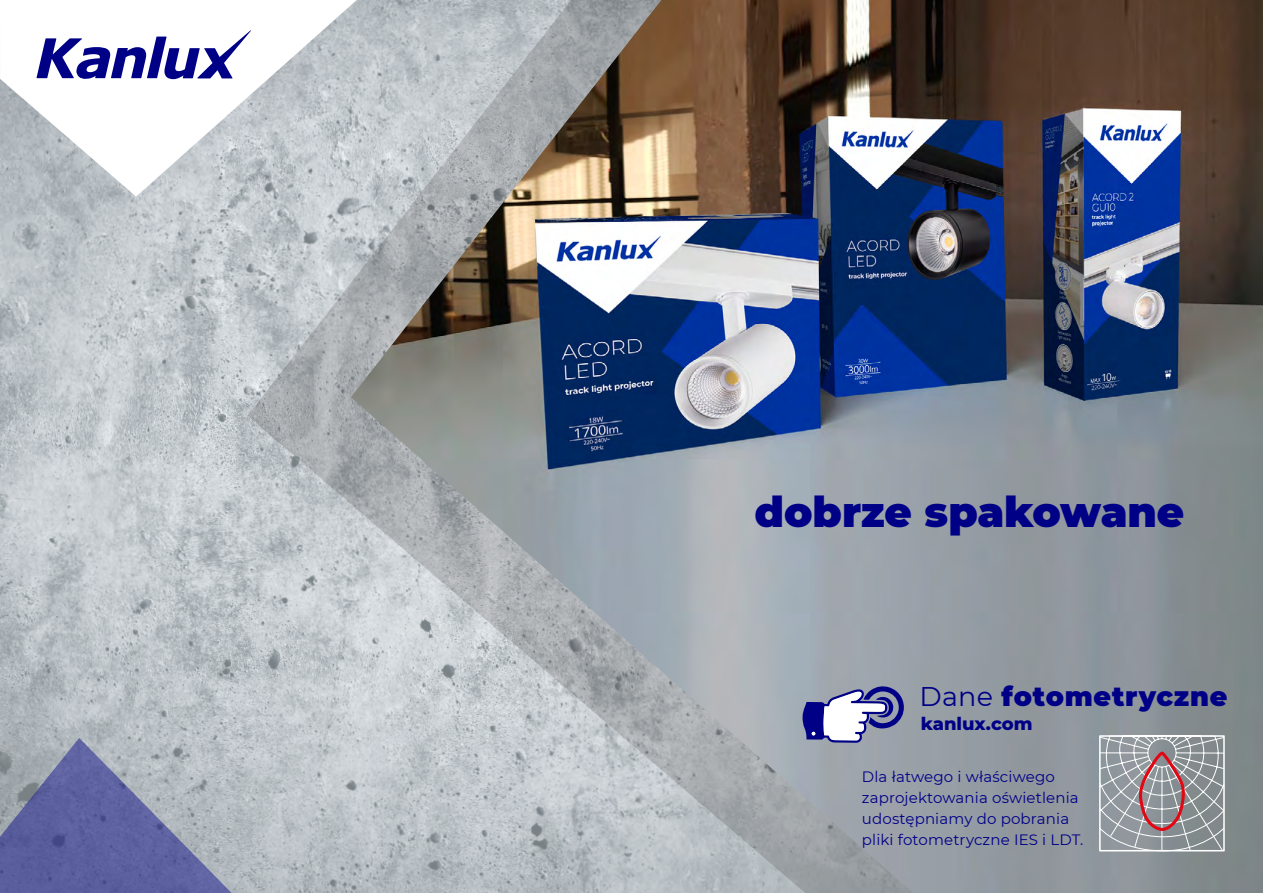
<style>
.page{position:relative;width:1263px;height:893px;background:#fff}
.page>*{position:absolute;margin:0;border:0;box-sizing:border-box;transform-origin:0 0}
.t1{font:900 42px "Montserrat";letter-spacing:-.005em;color:#000087}
.t2{font:900 27px "Montserrat";letter-spacing:.03em;color:#000087}
.t3{font:800 18px "Montserrat";color:#000087}
.t4{font:15px/21px "Montserrat";letter-spacing:.01em;color:#000087}
.s1{font-weight:400}
</style>
<div class="page">
<img style="left:0;top:197px;width:231px;height:541px">
<svg style="left:231px;top:197px;width:120px;height:696px;background:#bdc3c7"></svg>
<img style="left:351px;top:0;width:912px;height:893px">
<svg style="left:1098px;top:734px;width:127px;height:118px;background:#a19ea2"></svg>
<svg style="left:802px;top:685px;width:102px;height:58px"></svg>
<svg style="left:0;top:738px;width:236px;height:155px;background:#8186ab"></svg>
<svg style="left:0;top:0;width:357px;height:197px"></svg>
<svg style="left:37px;top:30px;width:214px;height:49px"></svg>
<h1 class="t1" style="left:754px;top:480px;width:431px">dobrze spakowane</h1>
<h2 class="t2" style="left:919px;top:676px;width:309px"><span class="s1">Dane</span> fotometryczne</h2>
<p class="t3" style="left:921px;top:710px;width:113px">kanlux.com</p>
<p class="t4" style="left:862px;top:765px;width:223px">Dla łatwego i właściwego zaprojektowania oświetlenia udostępniamy do pobrania pliki fotometryczne IES i LDT.</p>
</div>
